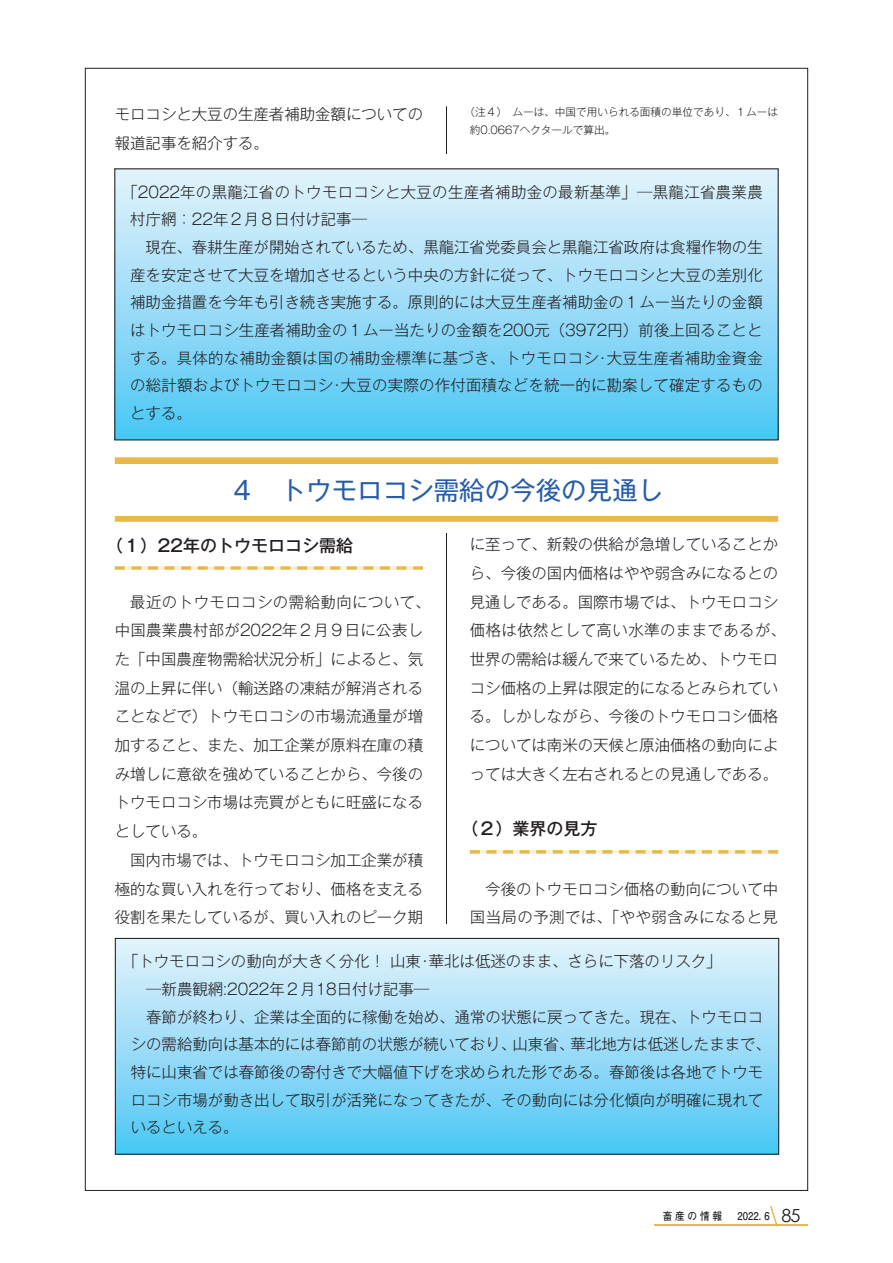
<style>
.page{position:relative;width:893px;height:1263px;background:#fff}
.page>*{position:absolute;margin:0;border:0;box-sizing:border-box;transform-origin:0 0}
.t1{font:25.5px "Gothic MB101 Pro";color:#275caa}
.t2{font:500 16.95px "Gothic MB101 Pro";color:#231f20}
.t3{font:300 15.45px/28.7px "Gothic MB101 Pr 5";color:#231f20}
.t4{font:300 15.45px/27.6px "Gothic MB101 Pr 5";letter-spacing:.02em;color:#231f20}
.t5{font:300 10.65px/18px "Gothic MB101 Pr 5";color:#231f20}
.t6{font:700 10.65px "Futo Go B101 Pro";letter-spacing:.3em;color:#231f20;scale:.9 1}
.s1{font-family:"Century Gothic";font-weight:400;font-size:18px}
</style>
<div class="page">
<hr style="left:446px;top:106px;width:1px;height:1046px;background:#231f20">
<svg style="left:655px;top:1225px;width:153px;height:1px"></svg>
<svg style="left:769px;top:1206px;width:10px;height:21px"></svg>
<div style="left:115px;top:446px;width:663px;height:87px;background:#fff"></div>
<svg style="left:115px;top:457px;width:663px;height:65px;background:#eac05b"></svg>
<div style="left:115px;top:464px;width:663px;height:51px;background:#fff"></div>
<svg style="left:115px;top:566px;width:308px;height:4px"></svg>
<svg style="left:470px;top:850px;width:308px;height:3px"></svg>
<div style="left:115px;top:411px;width:663px;height:43px;background:#fff"></div>
<div style="left:115px;top:154px;width:663px;height:33px;background:#fff"></div>
<div style="left:115px;top:169px;width:663px;height:271px;background:linear-gradient(to bottom,#e7f3fc,#4cc6f4)"></div>
<div style="left:115px;top:924px;width:663px;height:32px;background:#fff"></div>
<div style="left:115px;top:938px;width:664px;height:216px;background:linear-gradient(to bottom,#e7f3fc,#4dc7f4)"></div>
<div style="left:115px;top:938px;width:664px;height:217px;border:1px solid #231f20"></div>
<p class="t3" style="left:115px;top:98px;width:310px">モロコシと大豆の生産者補助金額についての報道記事を紹介する。</p>
<p class="t5" style="left:470px;top:102px;width:310px;text-indent:-5px">（注４）　ムーは、中国で用いられる面積の単位であり、１ムーは約0.0667ヘクタールで算出。</p>
<p class="t4" style="left:130px;top:177px;width:634px;text-indent:-8px">「2022年の黒龍江省のトウモロコシと大豆の生産者補助金の最新基準」─黒龍江省農業農村庁網：22年２月８日付け記事─</p>
<p class="t3" style="left:130px;top:232px;width:634px;line-height:27.6px;text-align:justify;text-indent:15px">現在、春耕生産が開始されているため、黒龍江省党委員会と黒龍江省政府は食糧作物の生産を安定させて大豆を増加させるという中央の方針に従って、トウモロコシと大豆の差別化補助金措置を今年も引き続き実施する。原則的には大豆生産者補助金の１ムー当たりの金額はトウモロコシ生産者補助金の１ムー当たりの金額を200元（3972円）前後上回ることとする。具体的な補助金額は国の補助金標準に基づき、トウモロコシ･大豆生産者補助金資金の総計額およびトウモロコシ･大豆の実際の作付面積などを統一的に勘案して確定するものとする。</p>
<h1 class="t1" style="left:230px;top:469px;width:435px">４　トウモロコシ需給の今後の見通し</h1>
<p class="t2" style="left:106px;top:531px;width:248px">（１）22年のトウモロコシ需給</p>
<p class="t3" style="left:470px;top:528px;width:318px">に至って、新穀の供給が急増していることから、今後の国内価格はやや弱含みになるとの見通しである。国際市場では、トウモロコシ価格は依然として高い水準のままであるが、世界の需給は緩んで来ているため、トウモロコシ価格の上昇は限定的になるとみられている。しかしながら、今後のトウモロコシ価格については南米の天候と原油価格の動向によっては大きく左右されるとの見通しである。</p>
<p class="t2" style="left:461px;top:815px;width:138px">（２）業界の見方</p>
<p class="t3" style="left:115px;top:586px;width:317px;text-indent:15px">最近のトウモロコシの需給動向について、中国農業農村部が2022年２月９日に公表した「中国農産物需給状況分析」によると、気温の上昇に伴い（輸送路の凍結が解消されることなどで）トウモロコシの市場流通量が増加すること、また、加工企業が原料在庫の積み増しに意欲を強めていることから、今後のトウモロコシ市場は売買がともに旺盛になるとしている。</p>
<p class="t3" style="left:115px;top:844px;width:310px;text-align:justify;text-indent:15px">国内市場では、トウモロコシ加工企業が積極的な買い入れを行っており、価格を支える役割を果たしているが、買い入れのピーク期</p>
<p class="t3" style="left:470px;top:873px;width:310px;text-align:right">今後のトウモロコシ価格の動向について中国当局の予測では、「やや弱含みになると見</p>
<p class="t3" style="left:123px;top:946px;width:600px">「トウモロコシの動向が大きく分化！ 山東･華北は低迷のまま、さらに下落のリスク」</p>
<p class="t3" style="left:146px;top:973px;width:285px">─新農観網:2022年２月18日付け記事─</p>
<p class="t3" style="left:146px;top:1001px;width:619px">春節が終わり、企業は全面的に稼働を始め、通常の状態に戻ってきた。現在、トウモロコ</p>
<p class="t3" style="left:131px;top:1029px;width:642px">シの需給動向は基本的には春節前の状態が続いており、山東省、華北地方は低迷したままで、</p>
<p class="t3" style="left:131px;top:1056px;width:634px">特に山東省では春節後の寄付きで大幅値下げを求められた形である。春節後は各地でトウモ</p>
<p class="t3" style="left:131px;top:1084px;width:634px">ロコシ市場が動き出して取引が活発になってきたが、その動向には分化傾向が明確に現れて</p>
<p class="t3" style="left:131px;top:1112px;width:109px">いるといえる。</p>
<p class="t6" style="left:663px;top:1208px;width:154px">畜産の情報　2022. 6 <span class="s1">85</span></p>
</div>
